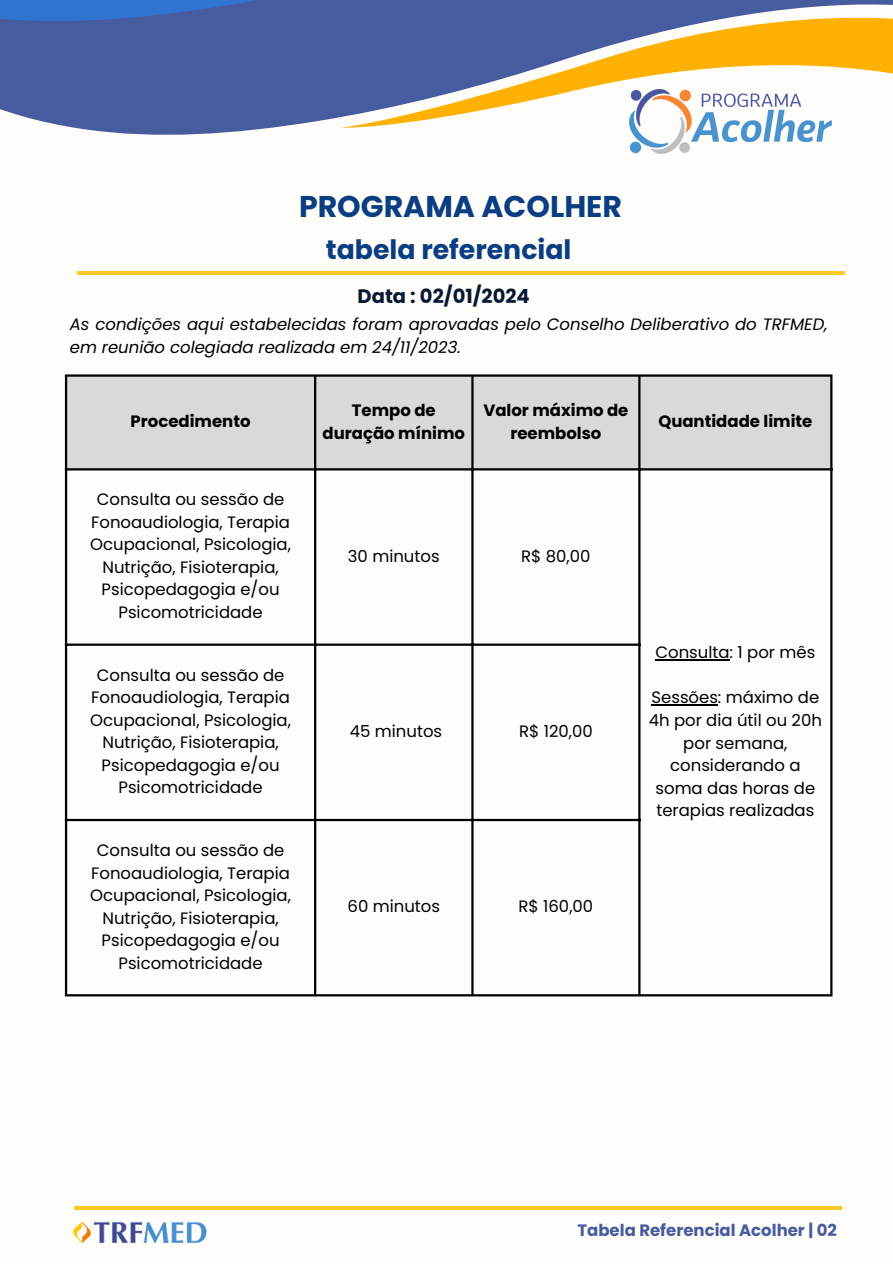
<style>
.page{position:relative;width:893px;height:1264px;background:#fff}
.page>*{position:absolute;margin:0;border:0;box-sizing:border-box;transform-origin:0 0}
.t1{font:700 30px "Poppins";color:#0a3d82}
.t2{font:700 26.7px "Poppins";color:#0a3d82}
.t3{font:700 19.5px "Poppins";color:#041934}
.t4{font:16.5px/22.5px "Poppins";color:#000;text-align:center}
.t5{font:italic 16.5px/22.5px "Poppins";color:#000}
.t6{font:700 16.5px/22.5px "Poppins";color:#000;text-align:center}
.t7{font:700 16.5px "Poppins";color:#475b9f}
</style>
<div class="page">
<div style="left:0;top:0;width:892px;height:1263px;background:#fffdfa"></div>
<svg style="left:0;top:0;width:892px;height:135px;background:#5d6faa"></svg>
<svg style="left:0;top:0;width:398px;height:27px;background:#3c65b3"></svg>
<svg style="left:340px;top:2px;width:552px;height:126px"></svg>
<hr style="left:74px;top:1206px;width:767px;height:3px;background:#ffc929">
<div style="left:67px;top:377px;width:763px;height:91px;background:#d9d9d9"></div>
<hr style="left:655px;top:659px;width:74px;height:1px;background:#000">
<hr style="left:651px;top:704px;width:67px;height:1px;background:#000">
<hr style="left:65px;top:377px;width:2px;height:617px;background:#000">
<hr style="left:314px;top:377px;width:2px;height:617px;background:#000">
<hr style="left:471px;top:377px;width:2px;height:617px;background:#000">
<hr style="left:638px;top:377px;width:2px;height:617px;background:#000">
<hr style="left:830px;top:377px;width:2px;height:617px;background:#000">
<hr style="left:65px;top:374px;width:767px;height:3px;background:#000">
<hr style="left:65px;top:468px;width:767px;height:2px;background:#000">
<hr style="left:65px;top:643px;width:575px;height:2px;background:#000">
<hr style="left:65px;top:818px;width:575px;height:3px;background:#000">
<hr style="left:65px;top:994px;width:767px;height:2px;background:#000">
<img style="left:629px;top:89px;width:202px;height:64px">
<img style="left:72px;top:1221px;width:135px;height:23px">
<hr style="left:77px;top:271px;width:767px;height:3px;background:#ffc929">
<p class="t1" style="left:299px;top:185px;width:324px">PROGRAMA ACOLHER</p>
<p class="t2" style="left:326px;top:231px;width:247px">tabela referencial</p>
<p class="t3" style="left:357px;top:283px;width:174px">Data : 02/01/2024</p>
<p class="t5" style="left:70px;top:313px;width:759px">As condições aqui estabelecidas foram aprovadas pelo Conselho Deliberativo do TRFMED, em reunião colegiada realizada em 24/11/2023.</p>
<p class="t6" style="left:131px;top:410px;width:121px">Procedimento</p>
<p class="t6" style="left:322px;top:399px;width:144px">Tempo de duração mínimo</p>
<p class="t6" style="left:483px;top:399px;width:147px">Valor máximo de reembolso</p>
<p class="t6" style="left:658px;top:410px;width:155px">Quantidade limite</p>
<p class="t4" style="left:90px;top:488px;width:202px">Consulta ou sessão de<br>Fonoaudiologia, Terapia<br>Ocupacional, Psicologia,<br>Nutrição, Fisioterapia,<br>Psicopedagogia e/ou<br>Psicomotricidade</p>
<p class="t4" style="left:90px;top:663px;width:202px">Consulta ou sessão de<br>Fonoaudiologia, Terapia<br>Ocupacional, Psicologia,<br>Nutrição, Fisioterapia,<br>Psicopedagogia e/ou<br>Psicomotricidade</p>
<p class="t4" style="left:90px;top:839px;width:202px">Consulta ou sessão de<br>Fonoaudiologia, Terapia<br>Ocupacional, Psicologia,<br>Nutrição, Fisioterapia,<br>Psicopedagogia e/ou<br>Psicomotricidade</p>
<p class="t4" style="left:348px;top:544px;width:93px">30 minutos</p>
<p class="t4" style="left:521px;top:544px;width:71px">R$ 80,00</p>
<p class="t4" style="left:350px;top:720px;width:94px">45 minutos</p>
<p class="t4" style="left:519px;top:720px;width:75px">R$ 120,00</p>
<p class="t4" style="left:347px;top:895px;width:94px">60 minutos</p>
<p class="t4" style="left:518px;top:895px;width:76px">R$ 160,00</p>
<p class="t4" style="left:655px;top:641px;width:161px">Consulta: 1 por mês</p>
<p class="t4" style="left:648px;top:686px;width:175px">Sessões: máximo de<br>4h por dia útil ou 20h por semana, considerando a soma das horas de terapias realizadas</p>
<p class="t7" style="left:577px;top:1218px;width:261px">Tabela Referencial Acolher | 02</p>
</div>
